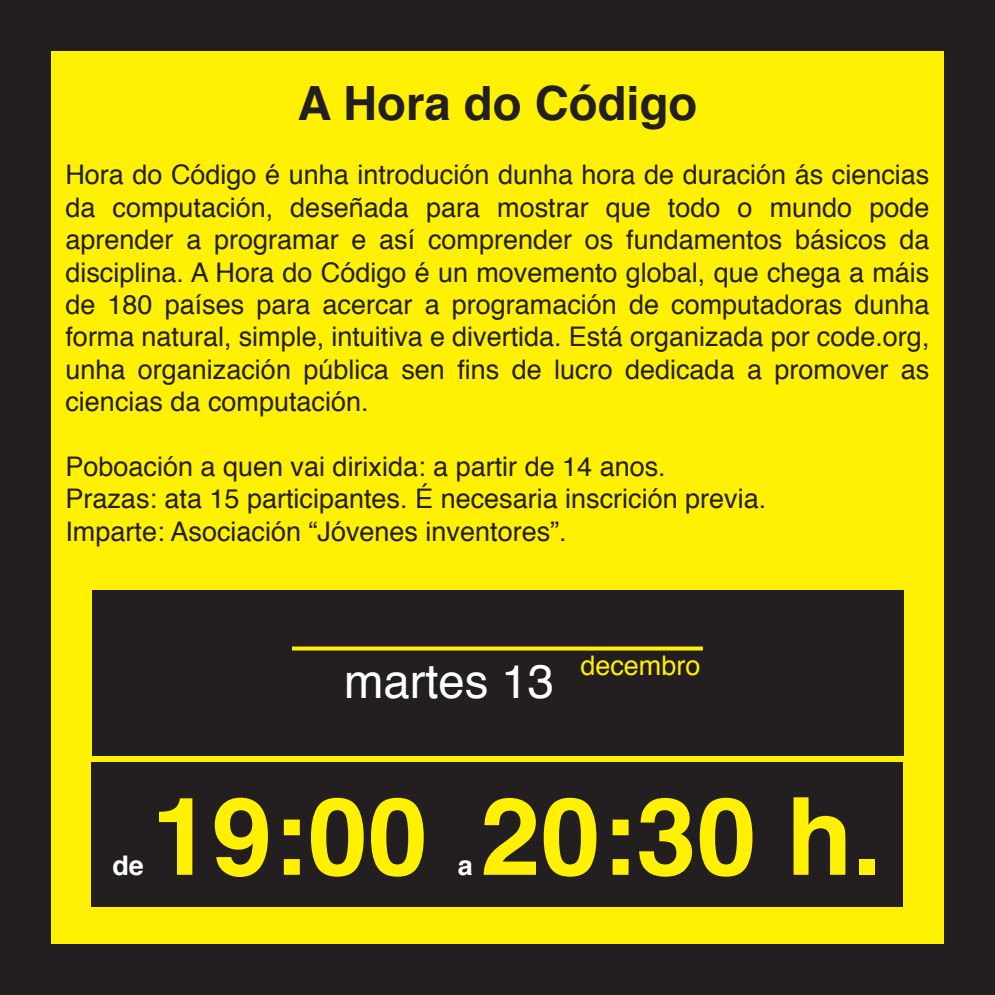
<style>
.page{position:relative;width:995px;height:995px;background:#231f20}
.page>*{position:absolute;margin:0;border:0;box-sizing:border-box;transform-origin:0 0}
.t1{font:700 108px "Helvetica";color:#fff101}
.t2{font:700 47.25px "Helvetica";color:#231f20}
.t3{font:47.25px "Helvetica";color:#fff}
.t4{font:27px/32.4px "Helvetica";color:#231f20;text-align:justify}
.t5{font:27px "Helvetica";color:#fff101}
.t6{font:700 27px "Helvetica";color:#fff}
</style>
<div class="page">
<div style="left:51px;top:51px;width:893px;height:893px;background:#fff101"></div>
<div style="left:92px;top:763px;width:811px;height:144px;background:#231f20"></div>
<div style="left:92px;top:591px;width:811px;height:165px;background:#231f20"></div>
<svg style="left:292px;top:647px;width:411px;height:4px;background:#e4d804"></svg>
<h2 class="t2" style="left:298px;top:65px;width:401px">A Hora do Código</h2>
<p class="t4" style="left:65px;top:160px;width:865px">Hora do Código é unha introdución dunha hora de duración ás ciencias da computación, deseñada para mostrar que todo o mundo pode aprender a programar e así comprender os fundamentos básicos da disciplina. A Hora do Código é un movemento global, que chega a máis de 180 países para acercar a programación de computadoras dunha forma natural, simple, intuitiva e divertida. Está organizada por code.org, unha organización pública sen fins de lucro dedicada a promover as ciencias da computación.</p>
<p class="t4" style="left:65px;top:451px;width:702px;text-align:left">Poboación a quen vai dirixida: a partir de 14 anos.<br>Prazas: ata 15 participantes. É necesaria inscrición previa.<br>Imparte: Asociación “Jóvenes inventores”.</p>
<h2 class="t3" style="left:344px;top:645px;width:212px">martes 13</h2>
<p class="t5" style="left:580px;top:644px;width:122px">decembro</p>
<p class="t6" style="left:112px;top:843px;width:33px">de</p>
<h1 class="t1" style="left:152px;top:750px;width:278px">19:00</h1>
<p class="t6" style="left:458px;top:843px;width:17px">a</p>
<h1 class="t1" style="left:480px;top:750px;width:404px">20:30 h.</h1>
</div>
